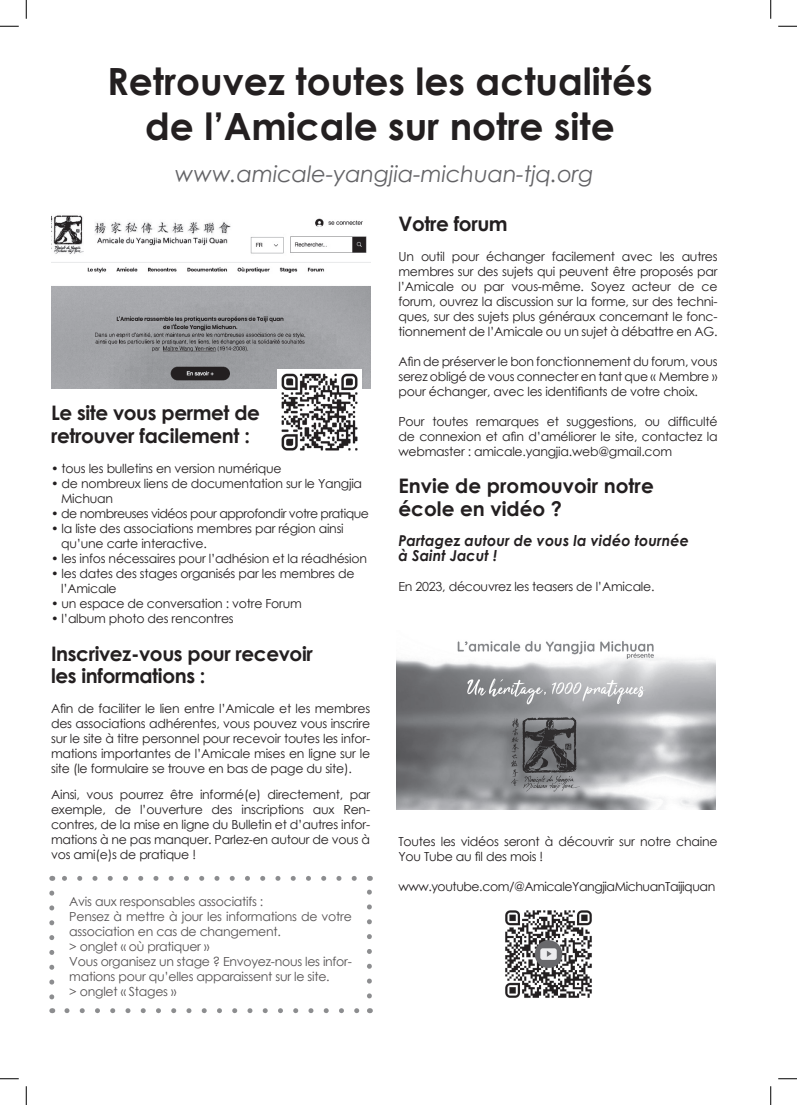
<style>
.page{position:relative;width:797px;height:1105px;background:#fff}
.page>*{position:absolute;margin:0;border:0;box-sizing:border-box;transform-origin:0 0}
.t1{font:700 37.5px/45px "Century Gothic";color:#231f20;text-align:center}
.t2{font:italic 22.5px "Century Gothic";letter-spacing:-.005em;color:#636366}
.t3{font:700 20px/22.5px "Century Gothic";letter-spacing:-.02em;color:#231f20}
.t4{font:700 20px/22.5px "Century Gothic";color:#231f20}
.t5{font:italic 700 15px/15px "Century Gothic";letter-spacing:.01em;color:#231f20;scale:.95 1}
.t6{font:12.5px/15px "Century Gothic";letter-spacing:-.02em;color:#231f20}
.t7{font:12.5px "Century Gothic";letter-spacing:-.04em;color:#231f20}
</style>
<div class="page">
<img style="left:51px;top:215px;width:319px;height:174px">
<img style="left:505px;top:910px;width:87px;height:88px">
<img style="left:397px;top:641px;width:318px;height:169px">
<img style="left:277px;top:370px;width:84px;height:81px">
<svg style="left:67px;top:1008px;width:293px;height:5px"></svg>
<svg style="left:62px;top:876px;width:292px;height:5px"></svg>
<svg style="left:49px;top:893px;width:5px;height:120px"></svg>
<svg style="left:367px;top:876px;width:5px;height:120px"></svg>
<svg style="left:0;top:25px;width:19px;height:2px"></svg>
<svg style="left:778px;top:25px;width:19px;height:2px"></svg>
<svg style="left:0;top:1078px;width:19px;height:1px"></svg>
<svg style="left:778px;top:1078px;width:19px;height:1px"></svg>
<svg style="left:25px;top:0;width:2px;height:19px"></svg>
<svg style="left:25px;top:1086px;width:2px;height:19px"></svg>
<svg style="left:770px;top:0;width:1px;height:19px"></svg>
<svg style="left:770px;top:1086px;width:1px;height:19px"></svg>
<h1 class="t1" style="left:107px;top:58px;width:547px">Retrouvez toutes les actualités de l’Amicale sur notre site</h1>
<h2 class="t2" style="left:175px;top:160px;width:420px">www.amicale-yangjia-michuan-tjq.org</h2>
<h3 class="t3" style="left:51px;top:401px;width:210px">Le site vous permet de retrouver facilement :</h3>
<p class="t6" style="left:51px;top:461px;width:232px">• tous les bulletins en version numérique</p>
<p class="t6" style="left:61px;top:476px;width:302px;text-indent:-10px">• de nombreux liens de documentation sur le Yangjia<br>Michuan</p>
<p class="t7" style="left:51px;top:505px;width:319px">• de nombreuses vidéos pour approfondir votre pratique</p>
<p class="t6" style="left:61px;top:521px;width:284px;text-indent:-10px">• la liste des associations membres par région ainsi qu’une carte interactive.</p>
<p class="t6" style="left:51px;top:551px;width:317px">• les infos nécessaires pour l’adhésion et la réadhésion</p>
<p class="t6" style="left:61px;top:566px;width:295px;text-indent:-10px">• les dates des stages organisés par les membres de l’Amicale</p>
<p class="t6" style="left:51px;top:596px;width:252px">• un espace de conversation : votre Forum</p>
<p class="t6" style="left:51px;top:611px;width:184px">• l’album photo des rencontres</p>
<h3 class="t3" style="left:51px;top:641px;width:263px">Inscrivez-vous pour recevoir les informations :</h3>
<p class="t6" style="left:51px;top:701px;width:320px;text-align:justify">Afin de faciliter le lien entre l’Amicale et les membres des associations adhérentes, vous pouvez vous inscrire sur le site à titre personnel pour recevoir toutes les infor&shy;mations importantes de l’Amicale mises en ligne sur le site (le formulaire se trouve en bas de page du site).</p>
<p class="t6" style="left:51px;top:786px;width:320px;text-align:justify">Ainsi, vous pourrez être informé(e) directement, par exemple, de l’ouverture des inscriptions aux Ren&shy;contres, de la mise en ligne du Bulletin et d’autres infor&shy;mations à ne pas manquer. Parlez-en autour de vous à vos ami(e)s de pratique !</p>
<p class="t6" style="left:69px;top:894px;width:284px">Avis aux responsables associatifs :<br>Pensez à mettre à jour les informations de votre association en cas de changement.<br>&gt; onglet « où pratiquer »<br>Vous organisez un stage ? Envoyez-nous les infor&shy;mations pour qu’elles apparaissent sur le site.<br>&gt; onglet « Stages »</p>
<h3 class="t3" style="left:398px;top:212px;width:111px">Votre forum</h3>
<p class="t6" style="left:398px;top:249px;width:320px;text-align:justify">Un outil pour échanger facilement avec les autres membres sur des sujets qui peuvent être proposés par l’Amicale ou par vous-même. Soyez acteur de ce forum, ouvrez la discussion sur la forme, sur des techni&shy;ques, sur des sujets plus généraux concernant le fonc&shy;tionnement de l’Amicale ou un sujet à débattre en AG.</p>
<p class="t6" style="left:398px;top:354px;width:320px;text-align:justify">Afin de préserver le bon fonctionnement du forum, vous serez obligé de vous connecter en tant que « Membre » pour échanger, avec les identifiants de votre choix.</p>
<p class="t6" style="left:398px;top:414px;width:320px;text-align:justify">Pour toutes remarques et suggestions, ou difficulté de connexion et afin d’améliorer le site, contactez la webmaster : amicale.yangjia.web@gmail.com</p>
<h3 class="t4" style="left:398px;top:474px;width:257px">Envie de promouvoir notre école en vidéo ?</h3>
<p class="t5" style="left:398px;top:532px;width:307px">Partagez autour de vous la vidéo tournée à Saint Jacut !</p>
<p class="t6" style="left:398px;top:579px;width:257px">En 2023, découvrez les teasers de l’Amicale.</p>
<p class="t6" style="left:398px;top:834px;width:320px">Toutes les vidéos seront à découvrir sur notre chaine<br>You Tube au fil des mois !</p>
<p class="t6" style="left:398px;top:879px;width:318px">www.youtube.com/@AmicaleYangjiaMichuanTaijiquan</p>
</div>
